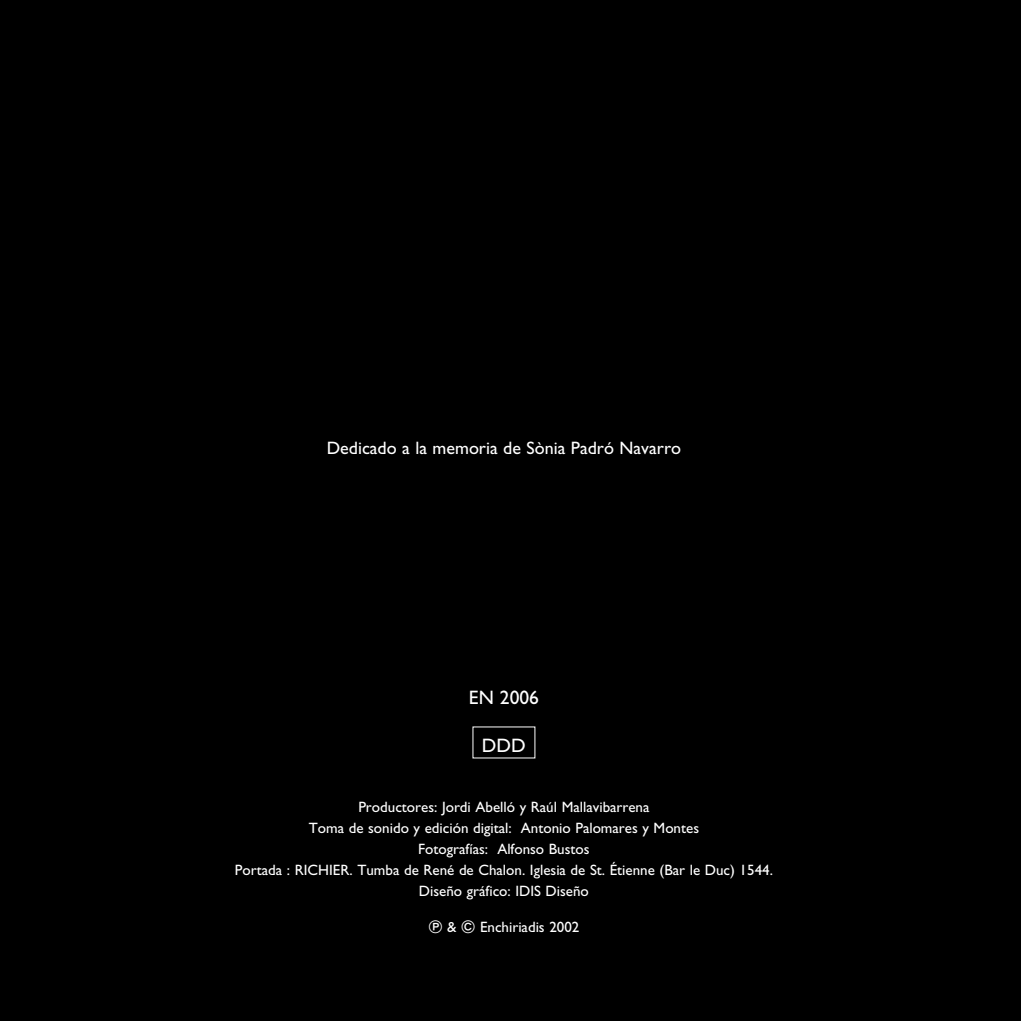
<style>
.page{position:relative;width:1021px;height:1021px;background:#fff}
.page>*{position:absolute;margin:0;border:0;box-sizing:border-box;transform-origin:0 0}
.t1{font:19.5px "Gill Sans Std";color:#fff}
.t2{font:18px "Gill Sans Std";color:#fff}
.t3{font:15px/21px "Gill Sans Std";color:#fff;text-align:center}
.s1{font-family:"Bundesbahn Pi Three"}
</style>
<div class="page">
<div style="left:0;top:0;width:1020px;height:1020px;background:#000"></div>
<p class="t2" style="left:327px;top:437px;width:356px">Dedicado a la memoria de Sònia Padró Navarro</p>
<h1 class="t1" style="left:469px;top:686px;width:71px">EN 2006</h1>
<h1 class="t1" style="left:482px;top:734px;width:45px">DDD</h1>
<p class="t3" style="left:235px;top:796px;width:539px">Productores: Jordi Abelló y Raúl Mallavibarrena<br>Toma de sonido y edición digital: Antonio Palomares y Montes<br>Fotografías: Alfonso Bustos<br>Portada : RICHIER. Tumba de René de Chalon. Iglesia de St. Étienne (Bar le Duc) 1544.<br>Diseño gráfico: IDIS Diseño</p>
<p class="t3" style="left:428px;top:916px;width:152px"><span class="s1">P</span> &amp; <span class="s1">C</span> Enchiriadis 2002</p>
</div>
